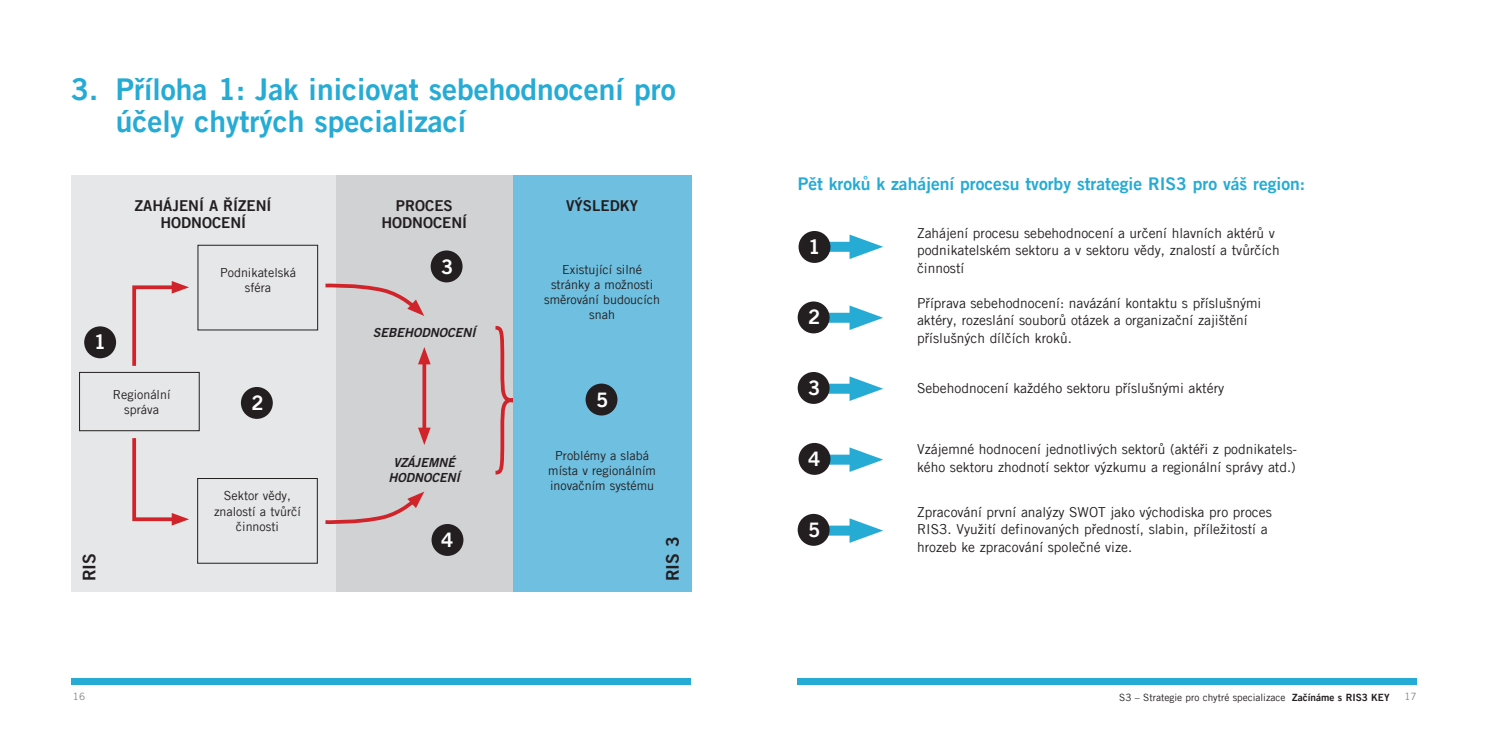
<style>
.page{position:relative;width:1489px;height:745px;background:#fff}
.page>*{position:absolute;margin:0;border:0;box-sizing:border-box;transform-origin:0 0}
.t1{font:30px/31.2px "Trade Gothic LT Com Bd 2";color:#26abd5}
.t2{font:20px "Trade Gothic LT Com Bd 2";color:#fff}
.t3{font:17.5px "Trade Gothic LT Com Bd 2";color:#26abd5}
.t4{font:17.5px "Trade Gothic LT Com Bd 2";color:#231f20}
.t5{font:15px "Trade Gothic LT Com Bd 2";color:#231f20}
.t6{font:13.75px/17.5px "Trade Gothic LT Com";color:#231f20}
.t7{font:12.5px/15px "Trade Gothic LT Com";color:#231f20;text-align:center}
.t8{font:12.5px/15px "Trade Gothic LT Com Bd 2 Obl";color:#231f20;text-align:center}
.t9{font:10px "Trade Gothic LT Com";color:#231f20}
.t10{font:10px "Trade Gothic";color:#808285}
.s1{font-family:"Trade Gothic LT Com Bd 2"}
</style>
<div class="page">
<div style="left:71px;top:175px;width:264px;height:416px;background:#e6e7e9"></div>
<div style="left:335px;top:175px;width:182px;height:416px;background:#d1d2d4"></div>
<div style="left:513px;top:175px;width:178px;height:416px;background:#6fbfe0"></div>
<div style="left:71px;top:678px;width:619px;height:6px;background:#26abd5"></div>
<div style="left:84px;top:326px;width:32px;height:32px;background:#231f20;border-radius:50%"></div>
<div style="left:241px;top:387px;width:32px;height:31px;background:#231f20;border-radius:50%"></div>
<div style="left:430px;top:250px;width:32px;height:32px;background:#231f20;border-radius:50%"></div>
<div style="left:431px;top:523px;width:32px;height:32px;background:#231f20;border-radius:50%"></div>
<div style="left:585px;top:383px;width:32px;height:32px;background:#231f20;border-radius:50%"></div>
<svg style="left:422px;top:364px;width:4px;height:63px"></svg>
<svg style="left:418px;top:347px;width:12px;height:17px"></svg>
<svg style="left:418px;top:427px;width:12px;height:17px"></svg>
<svg style="left:325px;top:281px;width:99px;height:35px"></svg>
<svg style="left:325px;top:491px;width:99px;height:34px"></svg>
<svg style="left:132px;top:281px;width:57px;height:85px"></svg>
<svg style="left:132px;top:438px;width:57px;height:87px"></svg>
<svg style="left:495px;top:325px;width:18px;height:150px"></svg>
<div style="left:197px;top:478px;width:120px;height:85px;border:1px solid #231f20"></div>
<div style="left:198px;top:245px;width:120px;height:85px;border:1px solid #231f20"></div>
<div style="left:79px;top:372px;width:120px;height:59px;border:1px solid #231f20"></div>
<div style="left:826px;top:242px;width:37px;height:10px;background:#26abd5"></div>
<svg style="left:849px;top:234px;width:34px;height:25px"></svg>
<div style="left:826px;top:312px;width:37px;height:10px;background:#26abd5"></div>
<svg style="left:849px;top:305px;width:34px;height:25px"></svg>
<div style="left:826px;top:383px;width:37px;height:10px;background:#26abd5"></div>
<svg style="left:849px;top:376px;width:34px;height:24px"></svg>
<div style="left:826px;top:454px;width:37px;height:10px;background:#26abd5"></div>
<svg style="left:849px;top:447px;width:34px;height:24px"></svg>
<div style="left:826px;top:525px;width:37px;height:10px;background:#26abd5"></div>
<svg style="left:849px;top:518px;width:34px;height:24px"></svg>
<div style="left:797px;top:678px;width:619px;height:6px;background:#26abd5"></div>
<div style="left:798px;top:231px;width:32px;height:32px;background:#231f20;border-radius:50%"></div>
<div style="left:797px;top:301px;width:32px;height:32px;background:#231f20;border-radius:50%"></div>
<div style="left:797px;top:372px;width:32px;height:31px;background:#231f20;border-radius:50%"></div>
<div style="left:798px;top:442px;width:32px;height:32px;background:#231f20;border-radius:50%"></div>
<div style="left:797px;top:513px;width:32px;height:32px;background:#231f20;border-radius:50%"></div>
<h1 class="t1" style="left:116px;top:73px;width:561px;text-indent:-45px">3. Příloha 1: Jak iniciovat sebehodnocení pro účely chytrých specializací</h1>
<p class="t5" style="left:135px;top:196px;width:18px">Zahájení</p>
<p class="t5" style="left:209px;top:196px;width:33px">a řízení</p>
<p class="t5" style="left:160px;top:213px;width:11px">hodnocení</p>
<p class="t7" style="left:220px;top:264px;width:77px">Podnikatelská sféra</p>
<h2 class="t2" style="left:94px;top:329px;width:14px">1</h2>
<p class="t7" style="left:113px;top:386px;width:59px">Regionální správa</p>
<h2 class="t2" style="left:251px;top:390px;width:14px">2</h2>
<p class="t4" style="left:78px;top:581px;width:30px;rotate:-90deg">RIS</p>
<p class="t7" style="left:214px;top:488px;width:88px">Sektor vědy, znalostí a tvůrčí činnosti</p>
<p class="t10" style="left:73px;top:690px;width:14px">16</p>
<p class="t5" style="left:396px;top:196px;width:20px">Proces</p>
<p class="t5" style="left:381px;top:213px;width:11px">hodnocení</p>
<p class="t5" style="left:566px;top:196px;width:27px">Výsledky</p>
<h2 class="t2" style="left:441px;top:254px;width:14px">3</h2>
<p class="t7" style="left:544px;top:262px;width:118px">Existující silné stránky a možnosti směrování budoucích snah</p>
<p class="t8" style="left:373px;top:325px;width:104px">SEBEHODNOCENÍ</p>
<h2 class="t2" style="left:596px;top:387px;width:14px">5</h2>
<p class="t8" style="left:388px;top:455px;width:73px">VZÁJEMNÉ<br>HODNOCENÍ</p>
<p class="t7" style="left:548px;top:448px;width:109px">Problémy a slabá místa v regionálním inovačním systému</p>
<h2 class="t2" style="left:441px;top:527px;width:14px">4</h2>
<p class="t4" style="left:661px;top:581px;width:46px;rotate:-90deg">RIS 3</p>
<p class="t3" style="left:797px;top:173px;width:509px">Pět kroků k zahájení procesu tvorby strategie RIS3 pro váš region:</p>
<h2 class="t2" style="left:808px;top:234px;width:14px">1</h2>
<h2 class="t2" style="left:808px;top:304px;width:14px">2</h2>
<h2 class="t2" style="left:808px;top:375px;width:14px">3</h2>
<h2 class="t2" style="left:808px;top:446px;width:14px">4</h2>
<h2 class="t2" style="left:808px;top:517px;width:14px">5</h2>
<p class="t6" style="left:917px;top:224px;width:364px">Zahájení procesu sebehodnocení a určení hlavních aktérů v podnikatelském sektoru a v sektoru vědy, znalostí a tvůrčích činností</p>
<p class="t6" style="left:917px;top:294px;width:346px">Příprava sebehodnocení: navázání kontaktu s příslušnými aktéry, rozeslání souborů otázek a organizační zajištění příslušných dílčích kroků.</p>
<p class="t6" style="left:917px;top:379px;width:309px">Sebehodnocení každého sektoru příslušnými aktéry</p>
<p class="t6" style="left:917px;top:440px;width:381px">Vzájemné hodnocení jednotlivých sektorů (aktéři z podnikatels&shy;kého sektoru zhodnotí sektor výzkumu a regionální správy atd.)</p>
<p class="t6" style="left:917px;top:503px;width:356px">Zpracování první analýzy SWOT jako východiska pro proces<br>RIS3. Využití definovaných předností, slabin, příležitostí a hrozeb ke zpracování společné vize.</p>
<p class="t9" style="left:1119px;top:690px;width:272px">S3 – Strategie pro chytré specializace <span class="s1">Začínáme s RIS3 KEY</span></p>
<p class="t10" style="left:1404px;top:690px;width:14px">17</p>
</div>
